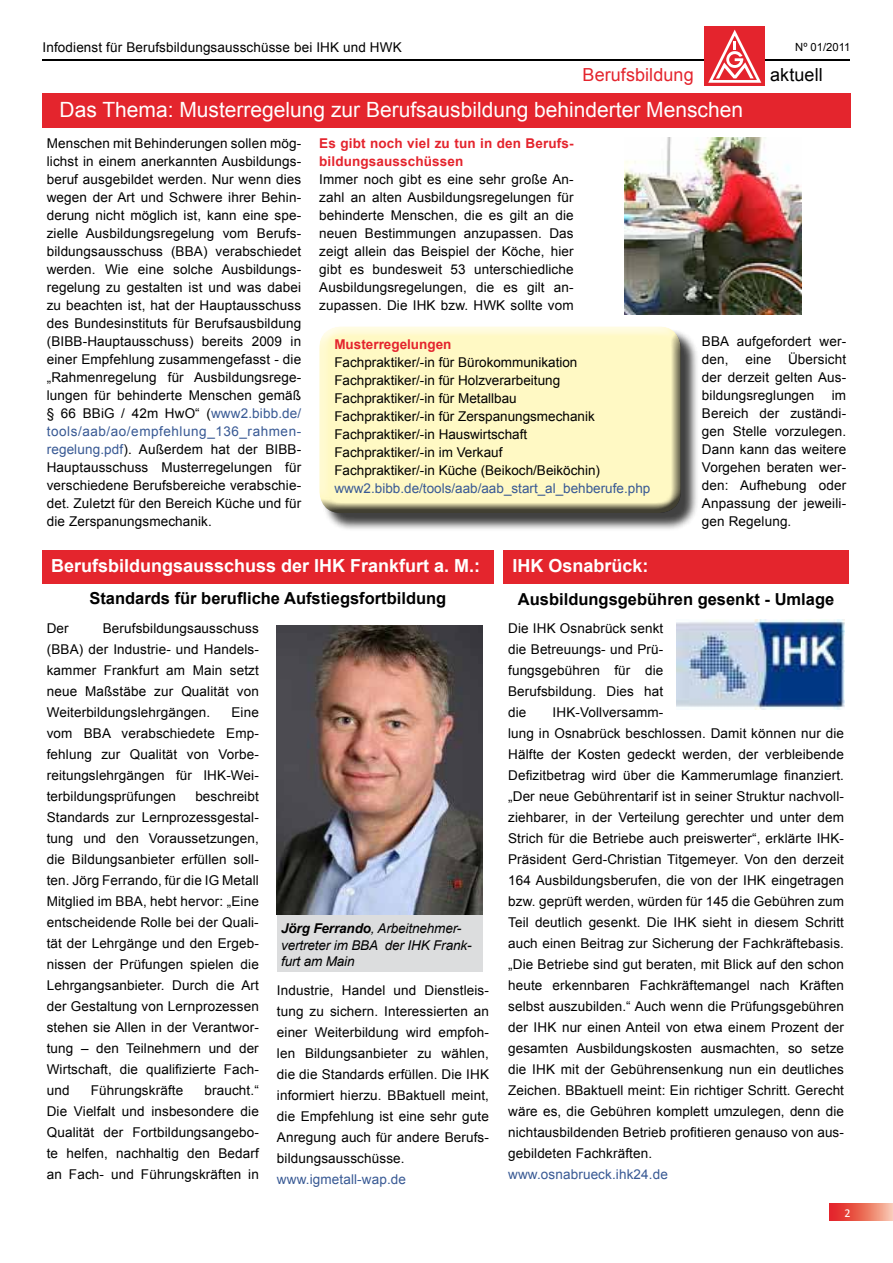
<style>
.page{position:relative;width:893px;height:1263px;background:#fff}
.page>*{position:absolute;margin:0;border:0;box-sizing:border-box;transform-origin:0 0}
.t1{font:21px "Arial";color:#fff}
.t2{font:700 18px "Arial";color:#fff}
.t3{font:18px "Arial";letter-spacing:.005em;color:#e4242d}
.t4{font:18px "Arial";letter-spacing:.005em;color:#000}
.t5{font:700 16.5px "Arial";color:#000}
.t6{font:13.5px/21px "Arial";letter-spacing:.01em;color:#000;text-align:justify}
.t7{font:13.5px "Arial";color:#385994}
.t8{font:700 13.5px/18px "Arial";letter-spacing:.01em;color:#e4242d}
.t9{font:italic 13.5px/16.5px "Arial";letter-spacing:-.01em;color:#000}
.t10{font:12px "Calibri";color:#fff}
.t11{font:11.25px "Arial";color:#000}
.s1{color:#385994}
.s2{font-weight:700}
</style>
<div class="page">
<hr style="left:43px;top:60px;width:807px;height:1px;background:#000">
<div style="left:705px;top:26px;width:60px;height:60px;background:#e4242d"></div>
<svg style="left:708px;top:29px;width:54px;height:54px"></svg>
<svg style="left:829px;top:1203px;width:64px;height:17px"></svg>
<div style="left:43px;top:94px;width:807px;height:34px;background:#e4252d"></div>
<div style="left:43px;top:551px;width:450px;height:33px;background:#e4252d"></div>
<div style="left:322px;top:329px;width:378px;height:203px;background:#000;opacity:.75"></div>
<div style="left:311px;top:324px;width:370px;height:186px;background:#fff;opacity:.75"></div>
<div style="left:314px;top:331px;width:367px;height:182px;background:#000;opacity:.75"></div>
<div style="left:334px;top:339px;width:331px;height:160px;background:#fff9c4"></div>
<div style="left:504px;top:551px;width:344px;height:33px;background:#e4252d"></div>
<img style="left:624px;top:137px;width:178px;height:178px">
<img style="left:277px;top:625px;width:206px;height:290px">
<div style="left:277px;top:915px;width:206px;height:57px;background:#dcddde"></div>
<img style="left:676px;top:620px;width:168px;height:89px">
<p class="t6" style="left:43px;top:37px;width:361px">Infodienst für Berufsbildungsausschüsse bei IHK und HWK</p>
<p class="t11" style="left:795px;top:39px;width:57px">Nº 01/2011</p>
<h2 class="t3" style="left:583px;top:63px;width:113px">Berufsbildung</h2>
<h2 class="t4" style="left:770px;top:63px;width:54px">aktuell</h2>
<h1 class="t1" style="left:60px;top:96px;width:685px">Das Thema: Musterregelung zur Berufsausbildung behinderter Menschen</h1>
<p class="t6" style="left:47px;top:134px;width:256px;line-height:18px">Menschen mit Behinderungen sollen mög&shy;lichst in einem anerkannten Ausbildungs&shy;beruf ausgebildet werden. Nur wenn dies wegen der Art und Schwere ihrer Behin&shy;derung nicht möglich ist, kann eine spe&shy;zielle Ausbildungsregelung vom Berufs&shy;bildungsausschuss (BBA) verabschiedet werden. Wie eine solche Ausbildungs&shy;regelung zu gestalten ist und was dabei zu beachten ist, hat der Hauptausschuss des Bundesinstituts für Berufsausbildung (BIBB-Hauptausschuss) bereits 2009 in einer Empfehlung zusammengefasst - die „Rahmenregelung für Ausbildungsrege&shy;lungen für behinderte Menschen gemäß § 66 BBiG / 42m HwO“ (<span class="s1">www2.bibb.de/ tools/aab/ao/empfehlung_136_rahmen&shy;regelung.pdf</span>). Außerdem hat der BIBB-Hauptausschuss Musterregelungen für verschiedene Berufsbereiche verabschie&shy;det. Zuletzt für den Bereich Küche und für die Zerspanungsmechanik.</p>
<p class="t8" style="left:319px;top:135px;width:256px">Es gibt noch viel zu tun in den Berufs&shy;bildungsausschüssen</p>
<p class="t6" style="left:319px;top:170px;width:256px;line-height:18px">Immer noch gibt es eine sehr große An&shy;zahl an alten Ausbildungsregelungen für behinderte Menschen, die es gilt an die neuen Bestimmungen anzupassen. Das zeigt allein das Beispiel der Köche, hier gibt es bundesweit 53 unterschiedliche Ausbildungsregelungen, die es gilt an&shy;zupassen. Die IHK bzw. HWK sollte vom</p>
<p class="t8" style="left:334px;top:336px;width:119px">Musterregelungen</p>
<p class="t6" style="left:334px;top:353px;width:267px;line-height:18px;text-align:left">Fachpraktiker/-in für Bürokommunikation Fachpraktiker/-in für Holzverarbeitung Fachpraktiker/-in für Metallbau Fachpraktiker/-in für Zerspanungsmechanik Fachpraktiker/-in Hauswirtschaft Fachpraktiker/-in im Verkauf Fachpraktiker/-in Küche (Beikoch/Beiköchin)</p>
<p class="t7" style="left:334px;top:479px;width:317px">www2.bibb.de/tools/aab/aab_start_al_behberufe.php</p>
<p class="t6" style="left:702px;top:332px;width:146px;line-height:18px">BBA aufgefordert wer&shy;den, eine Übersicht der derzeit gelten Aus&shy;bildungsreglungen</p>
<p class="t6" style="left:702px;top:386px;width:146px;line-height:18px;text-indent:130px">im Bereich der zuständi&shy;gen Stelle vorzulegen.<br>Dann kann das weitere Vorgehen beraten wer&shy;den: Aufhebung oder Anpassung der jeweili&shy;gen Regelung.</p>
<h2 class="t2" style="left:51px;top:554px;width:431px">Berufsbildungsausschuss der IHK Frankfurt a. M.:</h2>
<p class="t5" style="left:89px;top:587px;width:358px">Standards für berufliche Aufstiegsfortbildung</p>
<p class="t6" style="left:47px;top:618px;width:214px;text-indent:56px">Berufsbildungsausschuss (BBA) der Industrie- und Handels&shy;kammer Frankfurt am Main setzt neue Maßstäbe zur Qualität von Weiterbildungslehrgängen.</p>
<p class="t6" style="left:47px;top:618px;width:24px">Der</p>
<p class="t6" style="left:47px;top:702px;width:214px;text-indent:185px">Eine vom BBA verabschiedete Emp&shy;fehlung zur Qualität von Vorbe&shy;reitungslehrgängen für IHK-Wei&shy;terbildungsprüfungen</p>
<p class="t6" style="left:47px;top:786px;width:214px;text-indent:149px">beschreibt Standards zur Lernprozessgestal&shy;tung und den Voraussetzungen, die Bildungsanbieter erfüllen soll&shy;ten. Jörg Ferrando, für die IG Metall Mitglied im BBA, hebt hervor: „Eine entscheidende Rolle bei der Quali&shy;tät der Lehrgänge und den Ergeb&shy;nissen der Prüfungen spielen die Lehrgangsanbieter. Durch die Art der Gestaltung von Lernprozessen stehen sie Allen in der Verantwor&shy;tung – den Teilnehmern und der Wirtschaft, die qualifizierte Fach&shy;und</p>
<p class="t6" style="left:47px;top:1080px;width:214px;text-indent:158px">braucht.“ Die Vielfalt und insbesondere die Qualität der Fortbildungsangebo&shy;te helfen, nachhaltig den Bedarf an Fach- und Führungskräften in</p>
<p class="t6" style="left:91px;top:1080px;width:94px">Führungskräfte</p>
<p class="t9" style="left:281px;top:920px;width:192px"><span class="s2">Jörg Ferrando</span>, Arbeitnehmer&shy;vertreter im BBA der IHK Frank&shy;furt am Main</p>
<p class="t6" style="left:277px;top:979px;width:214px">Industrie, Handel und Dienstleis&shy;tung zu sichern. Interessierten an einer Weiterbildung wird empfoh&shy;len Bildungsanbieter zu wählen, die die Standards erfüllen. Die IHK informiert hierzu. BBaktuell meint, die Empfehlung ist eine sehr gute Anregung auch für andere Berufs&shy;bildungsausschüsse.</p>
<p class="t7" style="left:277px;top:1170px;width:131px">www.igmetall-wap.de</p>
<h2 class="t2" style="left:512px;top:554px;width:138px">IHK Osnabrück:</h2>
<p class="t5" style="left:518px;top:588px;width:318px">Ausbildungsgebühren gesenkt - Umlage</p>
<p class="t6" style="left:508px;top:618px;width:157px">Die IHK Osnabrück senkt die Betreuungs- und Prü&shy;fungsgebühren für die Berufsbildung. Dies hat die</p>
<p class="t6" style="left:508px;top:702px;width:337px;text-align:left;text-indent:44px">IHK-Vollversamm-<br>lung in Osnabrück beschlossen. Damit können nur die Hälfte der Kosten gedeckt werden, der verbleibende Defizitbetrag wird über die Kammerumlage finanziert. „Der neue Gebührentarif ist in seiner Struktur nachvoll&shy;ziehbarer, in der Verteilung gerechter und unter dem Strich für die Betriebe auch preiswerter“, erklärte IHK-Präsident Gerd-Christian Titgemeyer. Von den derzeit 164 Ausbildungsberufen, die von der IHK eingetragen bzw. geprüft werden, würden für 145 die Gebühren zum Teil deutlich gesenkt. Die IHK sieht in diesem Schritt auch einen Beitrag zur Sicherung der Fachkräftebasis. „Die Betriebe sind gut beraten, mit Blick auf den schon heute erkennbaren Fachkräftemangel nach Kräften selbst auszubilden.“ Auch wenn die Prüfungsgebühren der IHK nur einen Anteil von etwa einem Prozent der gesamten Ausbildungskosten ausmachten, so setze die IHK mit der Gebührensenkung nun ein deutliches Zeichen. BBaktuell meint: Ein richtiger Schritt. Gerecht wäre es, die Gebühren komplett umzulegen, denn die nichtausbildenden Betrieb profitieren genauso von aus&shy;gebildeten Fachkräften.</p>
<p class="t7" style="left:508px;top:1165px;width:161px">www.osnabrueck.ihk24.de</p>
<p class="t10" style="left:844px;top:1205px;width:8px">2</p>
</div>
